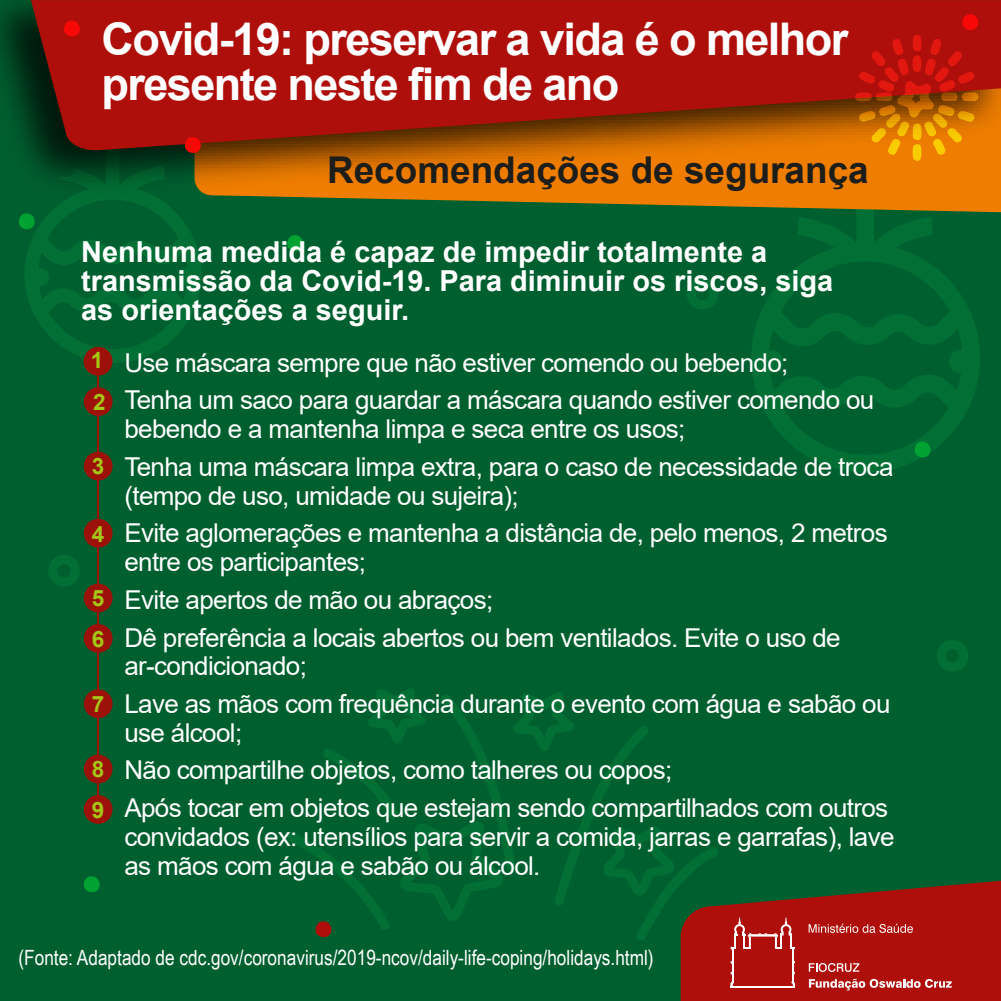
<style>
.page{position:relative;width:1001px;height:1001px;background:#fff}
.page>*{position:absolute;margin:0;border:0;box-sizing:border-box;transform-origin:0 0}
.t1{font:700 45px/45px "Arial";letter-spacing:-.035em;color:#fff}
.t2{font:700 36.9px "Arial";color:#1d1d1b}
.t3{font:700 28.8px/28.8px "Arial";color:#fff}
.t4{font:26.1px/37.5px "Arial";letter-spacing:-.025em;color:#fff}
.t5{font:700 22.5px/41.4px "Arial";color:#a5c715}
.t6{font:21px "Arial Narrow";color:#fff}
</style>
<div class="page">
<div style="left:0;top:0;width:1000px;height:1000px;background:#005f2f"></div>
<svg style="left:25px;top:212px;width:176px;height:151px"></svg>
<svg style="left:687px;top:278px;width:31px;height:31px"></svg>
<svg style="left:751px;top:212px;width:228px;height:260px"></svg>
<svg style="left:48px;top:555px;width:32px;height:31px"></svg>
<svg style="left:937px;top:640px;width:31px;height:31px"></svg>
<img style="left:0;top:0;width:1000px;height:212px">
<svg style="left:31px;top:0;width:969px;height:152px;background:#a61a08"></svg>
<svg style="left:64px;top:20px;width:19px;height:18px"></svg>
<svg style="left:19px;top:212px;width:19px;height:19px"></svg>
<svg style="left:287px;top:235px;width:16px;height:16px"></svg>
<svg style="left:83px;top:876px;width:17px;height:17px"></svg>
<svg style="left:914px;top:440px;width:19px;height:19px"></svg>
<svg style="left:185px;top:136px;width:19px;height:19px"></svg>
<svg style="left:854px;top:13px;width:127px;height:148px;background:#c33f06"></svg>
<svg style="left:288px;top:688px;width:712px;height:312px"></svg>
<hr style="left:97px;top:351px;width:2px;height:470px;background:#9c1109">
<div style="left:84px;top:347px;width:28px;height:28px;background:#9c1109;border-radius:50%"></div>
<div style="left:84px;top:387px;width:28px;height:29px;background:#9c1109;border-radius:50%"></div>
<div style="left:84px;top:451px;width:28px;height:29px;background:#9c1109;border-radius:50%"></div>
<div style="left:84px;top:518px;width:28px;height:29px;background:#9c1109;border-radius:50%"></div>
<div style="left:84px;top:583px;width:28px;height:29px;background:#9c1109;border-radius:50%"></div>
<div style="left:84px;top:623px;width:28px;height:29px;background:#9c1109;border-radius:50%"></div>
<div style="left:84px;top:689px;width:28px;height:28px;background:#9c1109;border-radius:50%"></div>
<div style="left:84px;top:754px;width:28px;height:29px;background:#9c1109;border-radius:50%"></div>
<div style="left:84px;top:794px;width:28px;height:29px;background:#9c1109;border-radius:50%"></div>
<h1 class="t1" style="left:101px;top:17px;width:748px">Covid-19: preservar a vida é o melhor presente neste fim de ano</h1>
<h2 class="t2" style="left:327px;top:144px;width:543px">Recomendações de segurança</h2>
<p class="t3" style="left:81px;top:238px;width:753px">Nenhuma medida é capaz de impedir totalmente a transmissão da Covid-19. Para diminuir os riscos, siga as orientações a seguir.</p>
<p class="t4" style="left:124px;top:343px;width:751px">Use máscara sempre que não estiver comendo ou bebendo;<br>Tenha um saco para guardar a máscara quando estiver comendo ou</p>
<p class="t4" style="left:124px;top:410px;width:770px">bebendo e a mantenha limpa e seca entre os usos;<br>Tenha uma máscara limpa extra, para o caso de necessidade de troca</p>
<p class="t4" style="left:124px;top:476px;width:764px">(tempo de uso, umidade ou sujeira);<br>Evite aglomerações e mantenha a distância de, pelo menos, 2 metros</p>
<p class="t4" style="left:124px;top:543px;width:717px">entre os participantes;<br>Evite apertos de mão ou abraços;<br>Dê preferência a locais abertos ou bem ventilados. Evite o uso de</p>
<p class="t4" style="left:124px;top:647px;width:767px">ar-condicionado;<br>Lave as mãos com frequência durante o evento com água e sabão ou</p>
<p class="t4" style="left:124px;top:713px;width:765px">use álcool;<br>Não compartilhe objetos, como talheres ou copos;<br>Após tocar em objetos que estejam sendo compartilhados com outros</p>
<p class="t4" style="left:124px;top:821px;width:771px;line-height:28.8px">convidados (ex: utensílios para servir a comida, jarras e garrafas), lave as mãos com água e sabão ou álcool.</p>
<p class="t5" style="left:91px;top:340px;width:16px">1<br>2</p>
<p class="t5" style="left:92px;top:445px;width:14px">3</p>
<p class="t5" style="left:92px;top:513px;width:14px">4</p>
<p class="t5" style="left:92px;top:577px;width:14px">5<br>6</p>
<p class="t5" style="left:92px;top:683px;width:14px">7</p>
<p class="t5" style="left:92px;top:749px;width:14px;line-height:40.2px">8<br>9</p>
<p class="t6" style="left:18px;top:941px;width:636px">(Fonte: Adaptado de cdc.gov/coronavirus/2019-ncov/daily-life-coping/holidays.html)</p>
</div>
